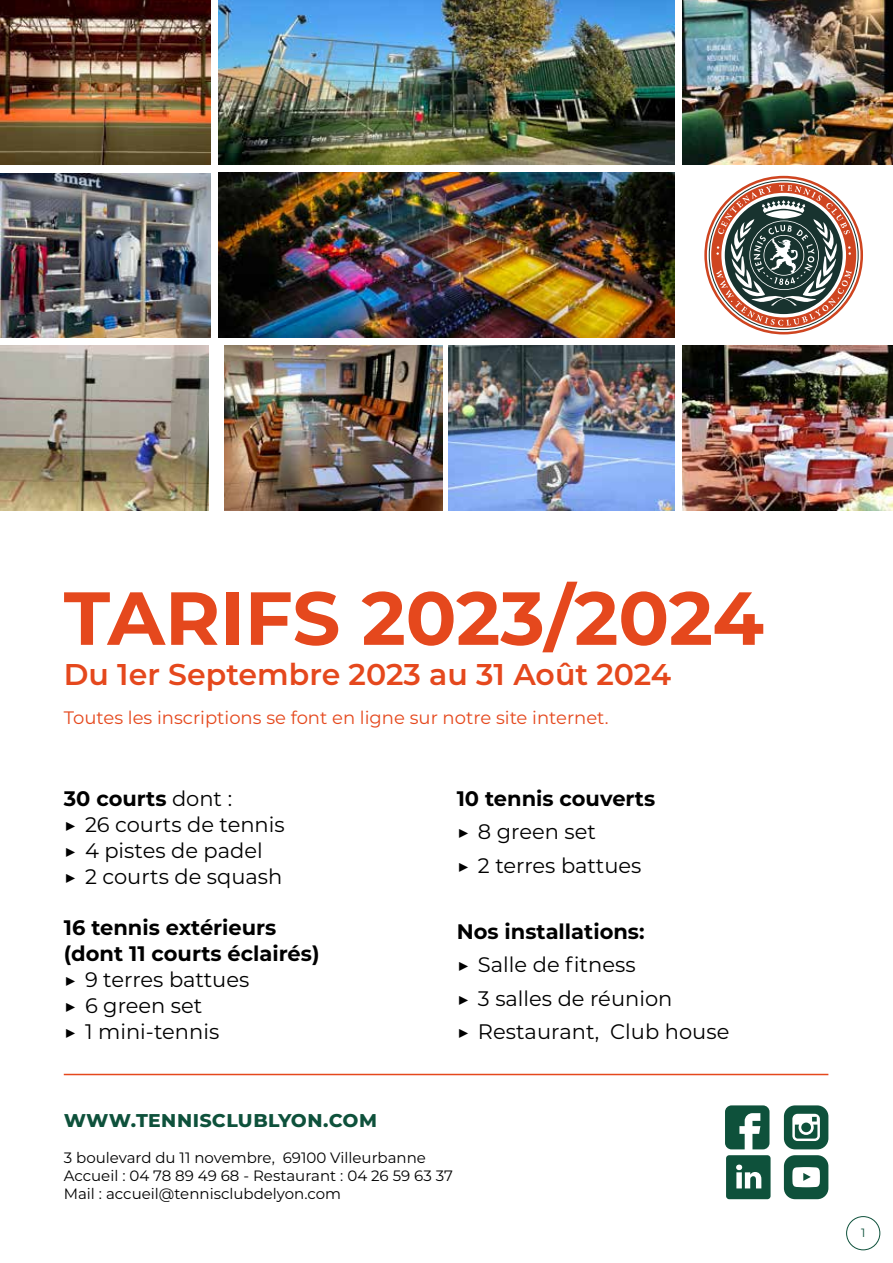
<style>
.page{position:relative;width:893px;height:1263px;background:#fff}
.page>*{position:absolute;margin:0;border:0;box-sizing:border-box;transform-origin:0 0}
.t1{font:700 75px "Montserrat";color:#e5481d}
.t2{font:600 30px "Montserrat";color:#e5481d}
.t3{font:700 22.5px "Montserrat";color:#0e513b}
.t4{font:21px/33.3px "Montserrat";color:#000}
.t5{font:700 21px/26px "Montserrat";color:#000}
.t6{font:18px "Montserrat";color:#e5481d}
.t7{font:15px/18px "Montserrat";color:#000}
.t8{font:12px "Montserrat";color:#0e513b}
.s1{font-weight:700}
.s2{font-weight:100}
.s3{font-weight:400}
</style>
<div class="page">
<div style="left:846px;top:1216px;width:34px;height:34px;border:1px solid #0e513b;border-radius:50%"></div>
<svg style="left:784px;top:1105px;width:44px;height:44px"></svg>
<svg style="left:725px;top:1105px;width:44px;height:44px"></svg>
<svg style="left:726px;top:1155px;width:44px;height:44px"></svg>
<svg style="left:784px;top:1155px;width:44px;height:44px"></svg>
<hr style="left:64px;top:1074px;width:764px;height:1px;background:#e5481d">
<img style="left:0;top:0;width:210px;height:164px">
<img style="left:683px;top:0;width:210px;height:164px">
<img style="left:219px;top:0;width:455px;height:164px">
<img style="left:0;top:173px;width:210px;height:164px">
<svg style="left:704px;top:176px;width:159px;height:158px"></svg>
<img style="left:219px;top:173px;width:455px;height:164px">
<img style="left:0;top:346px;width:209px;height:164px">
<img style="left:224px;top:346px;width:219px;height:164px">
<img style="left:448px;top:346px;width:226px;height:164px">
<img style="left:683px;top:346px;width:210px;height:164px">
<h1 class="t1" style="left:64px;top:564px;width:702px">TARIFS 2023/2024</h1>
<h2 class="t2" style="left:64px;top:653px;width:609px">Du 1er Septembre 2023 au 31 Août 2024</h2>
<p class="t6" style="left:64px;top:705px;width:546px">Toutes les inscriptions se font en ligne sur notre site internet.</p>
<p class="t4" style="left:64px;top:785px;width:222px;line-height:26px"><span class="s1">30 courts</span> dont :<br><span class="s2">▶</span> 26 courts de tennis <span class="s2">▶</span> 4 pistes de padel<br><span class="s2">▶</span> 2 courts de squash</p>
<p class="t5" style="left:64px;top:914px;width:257px">16 tennis extérieurs (dont 11 courts éclairés) <span class="s2">▶</span> <span class="s3">9 terres battues<br></span><span class="s2">▶</span> <span class="s3">6 green set<br></span><span class="s2">▶</span> <span class="s3">1 mini-tennis</span></p>
<p class="t4" style="left:457px;top:781px;width:200px"><span class="s1">10 tennis couverts </span><span class="s2">▶</span> 8 green set<br><span class="s2">▶</span> 2 terres battues</p>
<p class="t4" style="left:457px;top:914px;width:274px"><span class="s1">Nos installations:<br></span><span class="s2">▶</span> Salle de fitness<br><span class="s2">▶</span> 3 salles de réunion<br><span class="s2">▶</span> Restaurant, Club house</p>
<p class="t3" style="left:64px;top:1103px;width:315px">www.tennisclublyon.com</p>
<p class="t7" style="left:64px;top:1148px;width:391px">3 boulevard du 11 novembre, 69100 Villeurbanne<br>Accueil : 04 78 89 49 68 - Restaurant : 04 26 59 63 37<br>Mail : accueil@tennisclubdelyon.com</p>
<p class="t8" style="left:861px;top:1224px;width:6px">1</p>
</div>
